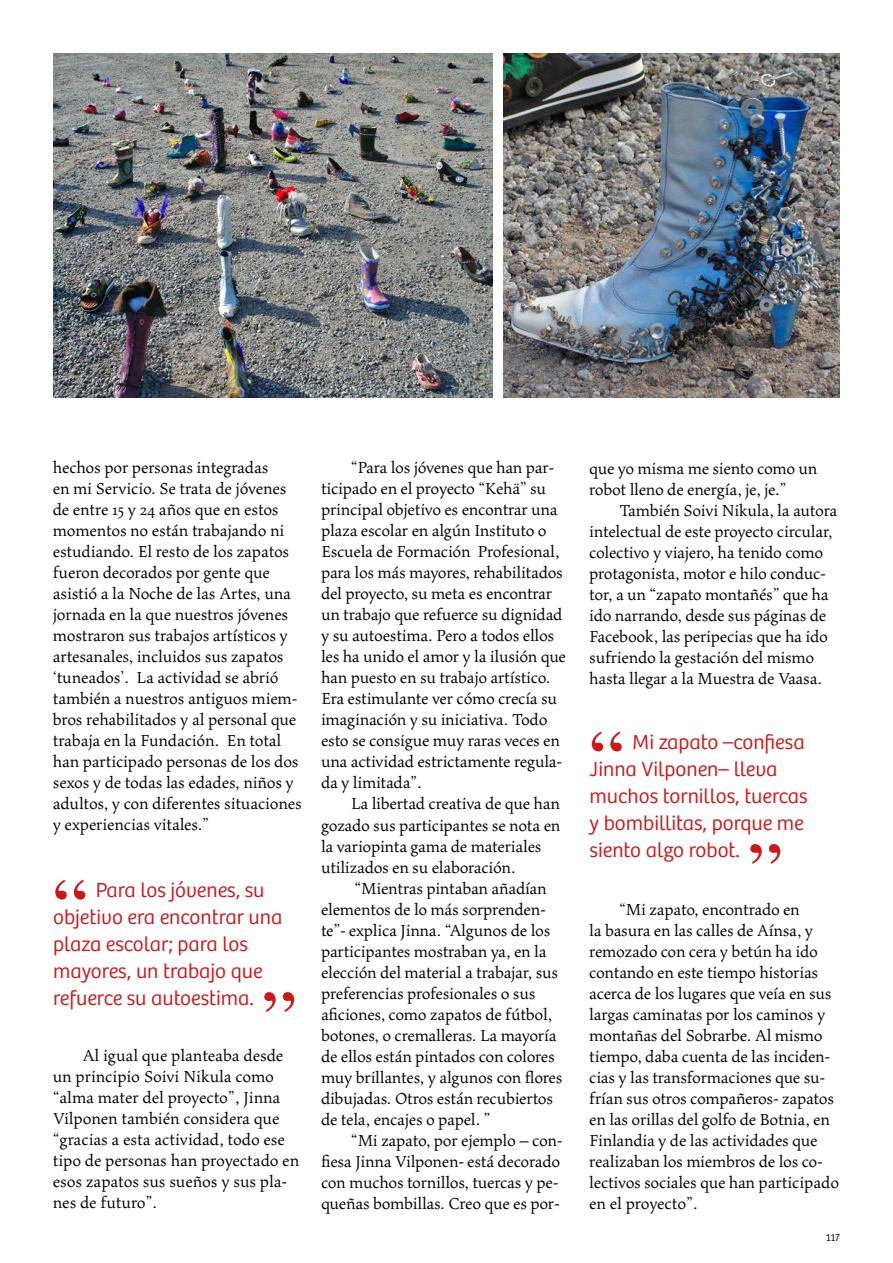
<style>
.page{position:relative;width:893px;height:1263px;background:#fff}
.page>*{position:absolute;margin:0;border:0;box-sizing:border-box;transform-origin:0 0}
.t1{font:81px "Times";color:#cd171a}
.t2{font:300 21px/27px "Bree";color:#cd171a}
.t3{font:18px/21px "Maiola Pro";color:#000}
.t4{font:300 10.5px "Bree";color:#000}
</style>
<div class="page">
<img style="left:53px;top:53px;width:440px;height:345px">
<img style="left:503px;top:53px;width:337px;height:345px">
<p class="t3" style="left:53px;top:458px;width:250px">hechos por personas integradas<br>en mi Servicio. Se trata de jóvenes de entre 15 y 24 años que en estos momentos no están trabajando ni estudiando. El resto de los zapatos fueron decorados por gente que asistió a la Noche de las Artes, una jornada en la que nuestros jóvenes mostraron sus trabajos artísticos y artesanales, incluidos sus zapatos ‘tuneados’. La actividad se abrió también a nuestros antiguos miem&shy;bros rehabilitados y al personal que trabaja en la Fundación. En total han participado personas de los dos sexos y de todas las edades, niños y adultos, y con diferentes situaciones y experiencias vitales.”</p>
<h1 class="t1" style="left:53px;top:831px;width:37px">“</h1>
<p class="t2" style="left:53px;top:877px;width:231px;text-indent:43px">Para los jóvenes, su objetivo era encontrar una plaza escolar; para los mayores, un trabajo que refuerce su autoestima.</p>
<h1 class="t1" style="left:296px;top:1060px;width:37px;rotate:-180deg">“</h1>
<p class="t3" style="left:53px;top:1046px;width:248px;text-indent:30px">Al igual que planteaba desde un principio Soivi Nikula como “alma mater del proyecto”, Jinna<br>Vilponen también considera que “gracias a esta actividad, todo ese tipo de personas han proyectado en esos zapatos sus sueños y sus pla&shy;nes de futuro”.</p>
<p class="t3" style="left:321px;top:458px;width:246px;text-indent:30px">“Para los jóvenes que han par&shy;ticipado en el proyecto “Kehä” su principal objetivo es encontrar una plaza escolar en algún Instituto o Escuela de Formación Profesional, para los más mayores, rehabilitados del proyecto, su meta es encontrar un trabajo que refuerce su dignidad y su autoestima. Pero a todos ellos les ha unido el amor y la ilusión que han puesto en su trabajo artístico.<br>Era estimulante ver cómo crecía su imaginación y su iniciativa. Todo esto se consigue muy raras veces en una actividad estrictamente regula&shy;da y limitada”.</p>
<p class="t3" style="left:321px;top:794px;width:241px;text-indent:30px">La libertad creativa de que han gozado sus participantes se nota en la variopinta gama de materiales utilizados en su elaboración.</p>
<p class="t3" style="left:321px;top:878px;width:243px;text-indent:33px">“Mientras pintaban añadían elementos de lo más sorprenden&shy;te”- explica Jinna. “Algunos de los participantes mostraban ya, en la elección del material a trabajar, sus preferencias profesionales o sus aficiones, como zapatos de fútbol, botones, o cremalleras. La mayoría de ellos están pintados con colores muy brillantes, y algunos con flores dibujadas. Otros están recubiertos de tela, encajes o papel. ”</p>
<p class="t3" style="left:321px;top:1130px;width:242px;text-indent:30px">“Mi zapato, por ejemplo – con&shy;fiesa Jinna Vilponen- está decorado con muchos tornillos, tuercas y pe&shy;queñas bombillas. Creo que es por-</p>
<p class="t3" style="left:590px;top:458px;width:229px">que yo misma me siento como un robot lleno de energía, je, je.”</p>
<p class="t3" style="left:590px;top:500px;width:249px;text-indent:30px">También Soivi Nikula, la autora intelectual de este proyecto circular, colectivo y viajero, ha tenido como protagonista, motor e hilo conduc&shy;tor, a un “zapato montañés” que ha ido narrando, desde sus páginas de Facebook, las peripecias que ha ido sufriendo la gestación del mismo hasta llegar a la Muestra de Vaasa.</p>
<h1 class="t1" style="left:590px;top:683px;width:37px">“</h1>
<p class="t2" style="left:590px;top:729px;width:220px;text-indent:43px">Mi zapato –confiesa<br>Jinna Vilponen– lleva muchos tornillos, tuercas y bombillitas, porque me siento algo robot.</p>
<h1 class="t1" style="left:782px;top:912px;width:37px;rotate:-180deg">“</h1>
<p class="t3" style="left:590px;top:899px;width:251px;text-indent:30px">“Mi zapato, encontrado en<br>la basura en las calles de Aínsa, y remozado con cera y betún ha ido contando en este tiempo historias acerca de los lugares que veía en sus largas caminatas por los caminos y montañas del Sobrarbe. Al mismo tiempo, daba cuenta de las inciden&shy;cias y las transformaciones que su&shy;frían sus otros compañeros- zapatos en las orillas del golfo de Botnia, en<br>Finlandia y de las actividades que realizaban los miembros de los co&shy;lectivos sociales que han participado en el proyecto”.</p>
<p class="t4" style="left:826px;top:1231px;width:15px">117</p>
</div>
